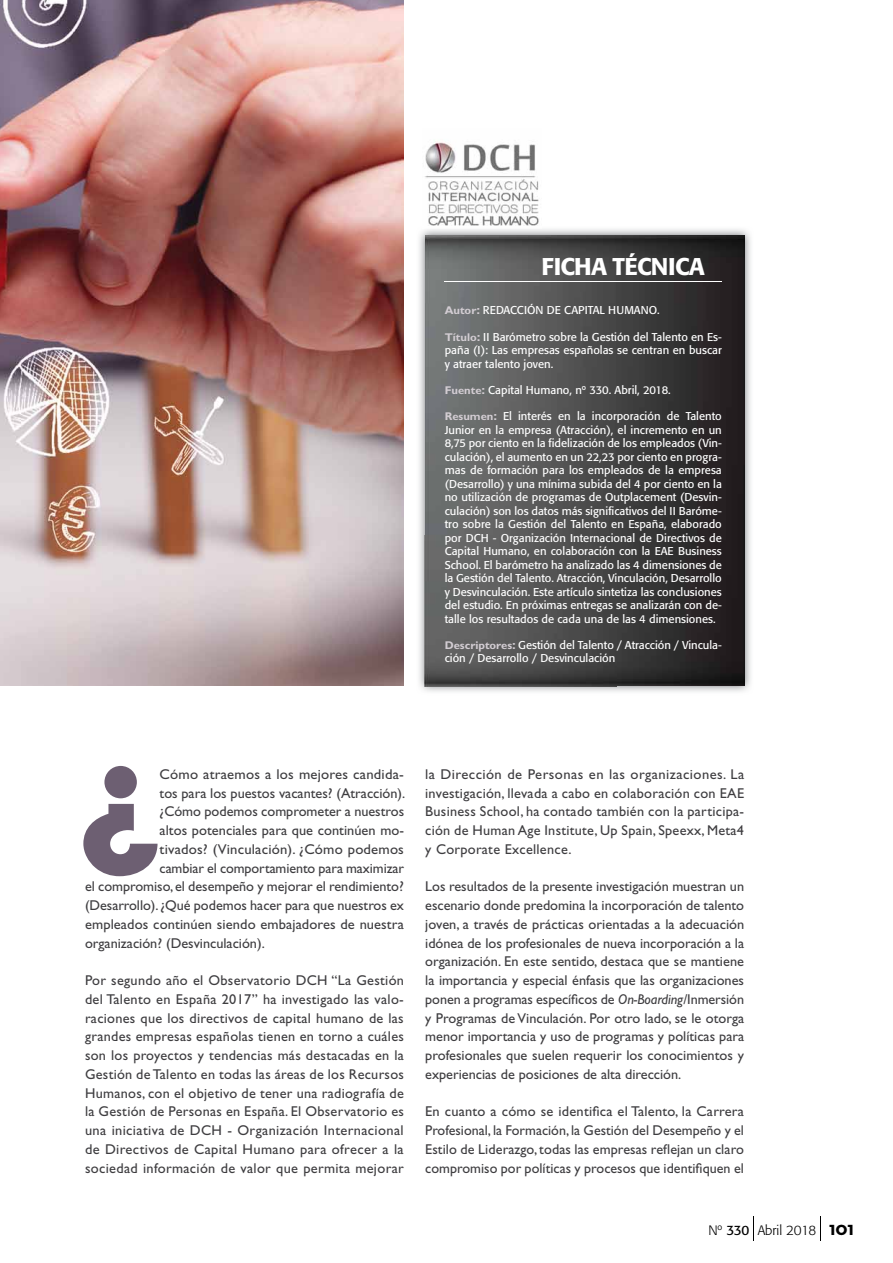
<style>
.page{position:relative;width:893px;height:1263px;background:#fff}
.page>*{position:absolute;margin:0;border:0;box-sizing:border-box;transform-origin:0 0}
.t1{font:700 138.6px "Futura Std";color:#6d5f72}
.t2{font:500 24px "Formata";letter-spacing:-.03em;color:#fff}
.t3{font:14.25px/18.8px "Gill Sans Std";letter-spacing:.005em;color:#3e3d40;text-align:justify}
.t4{font:300 13.5px "Formata";color:#000}
.t5{font:11.25px/13.5px "Formata";color:#fff;text-align:justify}
.s1{font-family:"Gill Sans Std";font-weight:700;color:#d3cdd3}
.s2{font-weight:500;color:#d3cdd3}
.s3{font-style:italic}
.s4{font-weight:400}
.s5{font-family:"Neutraface Text";font-weight:700;font-size:19.5px}
</style>
<div class="page">
<img style="left:0;top:0;width:404px;height:686px">
<svg style="left:753px;top:1216px;width:1px;height:25px"></svg>
<svg style="left:820px;top:1216px;width:1px;height:25px"></svg>
<img style="left:419px;top:229px;width:332px;height:463px">
<img style="left:425px;top:236px;width:319px;height:450px">
<hr style="left:445px;top:282px;width:277px;height:1px;background:#fff">
<img style="left:425px;top:141px;width:114px;height:85px">
<h2 class="t2" style="left:541px;top:252px;width:165px">FICHA TÉCNICA</h2>
<p class="t5" style="left:445px;top:304px;width:216px"><span class="s1">Autor</span><span class="s2">:</span> REDACCIÓN DE CAPITAL HUMANO.</p>
<p class="t5" style="left:445px;top:330px;width:279px"><span class="s1">Título</span><span class="s2">:</span> II Barómetro sobre la Gestión del Talento en Es&shy;paña (I): Las empresas españolas se centran en buscar y atraer talento joven.</p>
<p class="t5" style="left:445px;top:383px;width:228px"><span class="s1">Fuente</span><span class="s2">:</span> Capital Humano, nº 330. Abril, 2018.</p>
<p class="t5" style="left:445px;top:409px;width:279px"><span class="s1">Resumen</span><span class="s2">:</span> El interés en la incorporación de Talento Junior en la empresa (Atracción), el incremento en un 8,75 por ciento en la fidelización de los empleados (Vin&shy;culación), el aumento en un 22,23 por ciento en progra&shy;mas de formación para los empleados de la empresa (Desarrollo) y una mínima subida del 4 por ciento en la no utilización de programas de Outplacement (Desvin&shy;culación) son los datos más significativos del II Baróme&shy;tro sobre la Gestión del Talento en España, elaborado por DCH - Organización Internacional de Directivos de Capital Humano, en colaboración con la EAE Business School. El barómetro ha analizado las 4 dimensiones de la Gestión del Talento. Atracción, Vinculación, Desarrollo y Desvinculación. Este artículo sintetiza las conclusiones del estudio. En próximas entregas se analizarán con de&shy;talle los resultados de cada una de las 4 dimensiones.</p>
<p class="t5" style="left:445px;top:638px;width:279px"><span class="s1">Descriptores</span><span class="s2">:</span> Gestión del Talento / Atracción / Vincula&shy;ción / Desarrollo / Desvinculación</p>
<h1 class="t1" style="left:77px;top:695px;width:84px">¿</h1>
<p class="t3" style="left:160px;top:765px;width:246px">Cómo atraemos a los mejores candida-</p>
<p class="t3" style="left:160px;top:783px;width:247px">tos para los puestos vacantes? (Atracción).</p>
<p class="t3" style="left:160px;top:802px;width:246px">¿Cómo podemos comprometer a nuestros</p>
<p class="t3" style="left:160px;top:821px;width:246px">altos potenciales para que continúen mo-</p>
<p class="t3" style="left:160px;top:840px;width:246px">tivados? (Vinculación). ¿Cómo podemos</p>
<p class="t3" style="left:160px;top:858px;width:246px">cambiar el comportamiento para maximizar</p>
<p class="t3" style="left:85px;top:877px;width:320px">el compromiso, el desempeño y mejorar el rendimiento?</p>
<p class="t3" style="left:85px;top:896px;width:320px">(Desarrollo). ¿Qué podemos hacer para que nuestros ex</p>
<p class="t3" style="left:85px;top:915px;width:320px">empleados continúen siendo embajadores de nuestra</p>
<p class="t3" style="left:85px;top:933px;width:181px">organización? (Desvinculación).</p>
<p class="t3" style="left:85px;top:971px;width:320px">Por segundo año el Observatorio DCH “La Gestión del Talento en España 2017” ha investigado las valo&shy;raciones que los directivos de capital humano de las grandes empresas españolas tienen en torno a cuáles son los proyectos y tendencias más destacadas en la Gestión de Talento en todas las áreas de los Recursos Humanos, con el objetivo de tener una radiografía de la Gestión de Personas en España. El Observatorio es una iniciativa de DCH - Organización Internacional de Directivos de Capital Humano para ofrecer a la sociedad información de valor que permita mejorar</p>
<p class="t3" style="left:425px;top:765px;width:320px">la Dirección de Personas en las organizaciones. La investigación, llevada a cabo en colaboración con EAE Business School, ha contado también con la participa&shy;ción de Human Age Institute, Up Spain, Speexx, Meta4 y Corporate Excellence.</p>
<p class="t3" style="left:425px;top:877px;width:321px">Los resultados de la presente investigación muestran un escenario donde predomina la incorporación de talento joven, a través de prácticas orientadas a la adecuación idónea de los profesionales de nueva incorporación a la organización. En este sentido, destaca que se mantiene la importancia y especial énfasis que las organizaciones ponen a programas específicos de <span class="s3">On-Boarding</span>/Inmersión y Programas de Vinculación. Por otro lado, se le otorga menor importancia y uso de programas y políticas para profesionales que suelen requerir los conocimientos y experiencias de posiciones de alta dirección.</p>
<p class="t3" style="left:425px;top:1102px;width:320px">En cuanto a cómo se identifica el Talento, la Carrera Profesional, la Formación, la Gestión del Desempeño y el Estilo de Liderazgo, todas las empresas reflejan un claro compromiso por políticas y procesos que identifiquen el</p>
<p class="t4" style="left:708px;top:1222px;width:147px">Nº <span class="s4">330</span> Abril 2018 <span class="s5">101</span></p>
</div>
